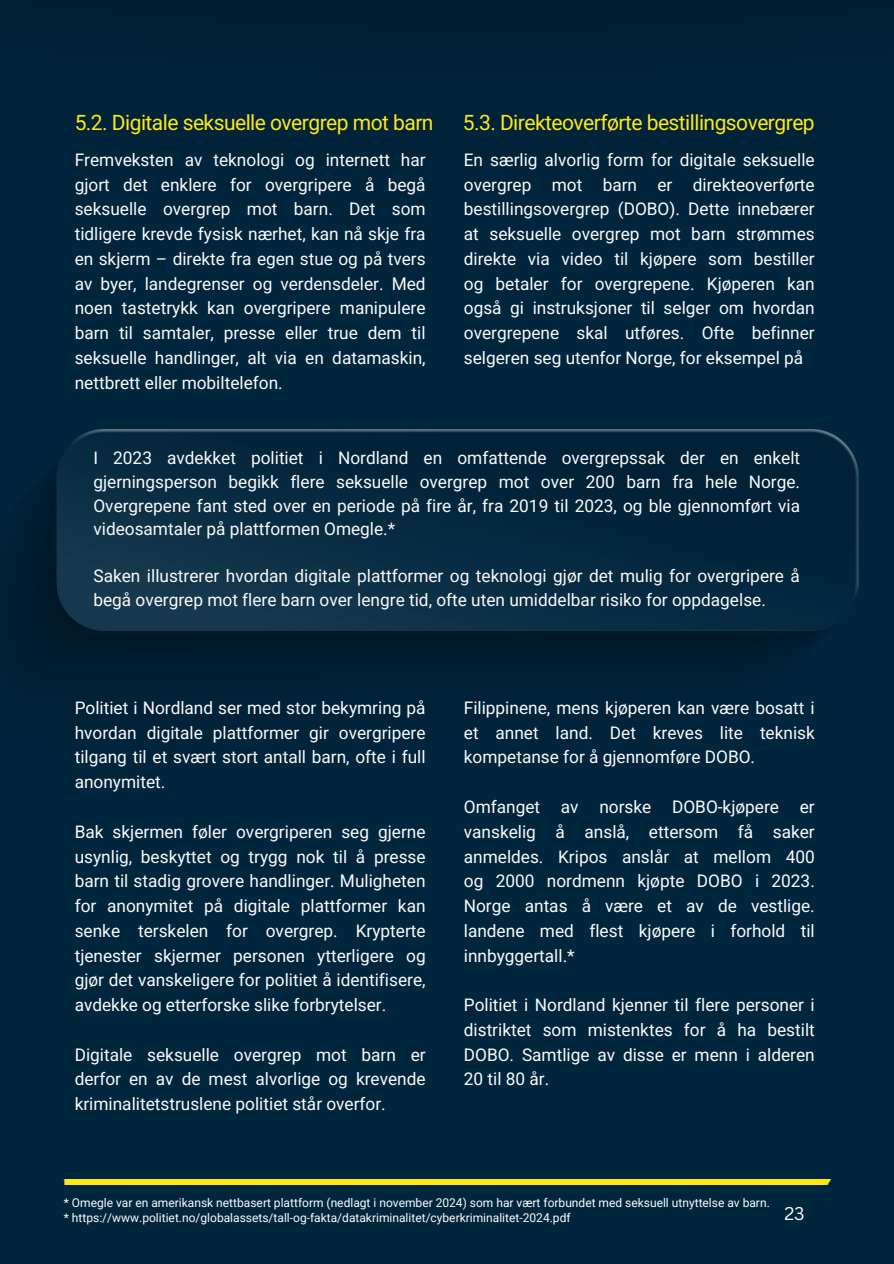
<style>
.page{position:relative;width:894px;height:1264px;background:#fff}
.page>*{position:absolute;margin:0;border:0;box-sizing:border-box;transform-origin:0 0}
.t1{font:21px "Roboto";letter-spacing:-.025em;color:#fee71a}
.t2{font:18px "Canva Sans";color:#fffffe}
.t3{font:17.25px/24.8px "Roboto";color:#fafafa;text-align:justify}
.t4{font:12px "Roboto";color:#fafafa}
</style>
<div class="page">
<div style="left:0;top:0;width:893px;height:1263px;background:#00263e"></div>
<div style="left:64px;top:0;width:829px;height:15px;background:#001e32"></div>
<img style="left:8px;top:430px;width:850px;height:253px">
<div style="left:64px;top:1179px;width:766px;height:5px;background:#fee812"></div>
<h1 class="t1" style="left:75px;top:110px;width:360px">5.2. Digitale seksuelle overgrep mot barn</h1>
<p class="t3" style="left:75px;top:148px;width:352px">Fremveksten av teknologi og internett har gjort det enklere for overgripere å begå seksuelle overgrep mot barn. Det som tidligere krevde fysisk nærhet, kan nå skje fra en skjerm – direkte fra egen stue og på tvers av byer, landegrenser og verdensdeler. Med noen tastetrykk kan overgripere manipulere barn til samtaler, presse eller true dem til seksuelle handlinger, alt via en datamaskin, nettbrett eller mobiltelefon.</p>
<h2 class="t1" style="left:462px;top:110px;width:353px">5.3. Direkteoverførte bestillingsovergrep</h2>
<h2 class="t3" style="left:463px;top:148px;width:352px">En særlig alvorlig form for digitale seksuelle overgrep mot barn er direkteoverførte bestillingsovergrep (DOBO). Dette innebærer at seksuelle overgrep mot barn strømmes direkte via video til kjøpere som bestiller og betaler for overgrepene. Kjøperen kan også gi instruksjoner til selger om hvordan overgrepene skal utføres. Ofte befinner selgeren seg utenfor Norge, for eksempel på</h2>
<h2 class="t3" style="left:93px;top:446px;width:708px;line-height:23.7px">I 2023 avdekket politiet i Nordland en omfattende overgrepssak der en enkelt gjerningsperson begikk flere seksuelle overgrep mot over 200 barn fra hele Norge.<br>Overgrepene fant sted over en periode på fire år, fra 2019 til 2023, og ble gjennomført via videosamtaler på plattformen Omegle.*</h2>
<p class="t3" style="left:93px;top:564px;width:707px;line-height:23.7px">Saken illustrerer hvordan digitale plattformer og teknologi gjør det mulig for overgripere å begå overgrep mot flere barn over lengre tid, ofte uten umiddelbar risiko for oppdagelse.</p>
<h2 class="t3" style="left:75px;top:695px;width:352px">Politiet i Nordland ser med stor bekymring på hvordan digitale plattformer gir overgripere tilgang til et svært stort antall barn, ofte i full anonymitet.</h2>
<h2 class="t3" style="left:75px;top:819px;width:352px">Bak skjermen føler overgriperen seg gjerne usynlig, beskyttet og trygg nok til å presse barn til stadig grovere handlinger. Muligheten for anonymitet på digitale plattformer kan senke terskelen for overgrep. Krypterte tjenester skjermer personen ytterligere og gjør det vanskeligere for politiet å identifisere, avdekke og etterforske slike forbrytelser.</h2>
<p class="t3" style="left:75px;top:1042px;width:352px">Digitale seksuelle overgrep mot barn er derfor en av de mest alvorlige og krevende kriminalitetstruslene politiet står overfor.</p>
<h2 class="t3" style="left:463px;top:695px;width:352px">Filippinene, mens kjøperen kan være bosatt i et annet land. Det kreves lite teknisk kompetanse for å gjennomføre DOBO.</h2>
<h2 class="t3" style="left:463px;top:794px;width:352px">Omfanget av norske DOBO-kjøpere er vanskelig å anslå, ettersom få saker anmeldes. Kripos anslår at mellom 400 og 2000 nordmenn kjøpte DOBO i 2023.<br>Norge antas å være et av de vestlige. landene med flest kjøpere i forhold til innbyggertall.*</h2>
<h2 class="t3" style="left:463px;top:992px;width:352px">Politiet i Nordland kjenner til flere personer i distriktet som mistenktes for å ha bestilt DOBO. Samtlige av disse er menn i alderen 20 til 80 år.</h2>
<p class="t4" style="left:64px;top:1195px;width:707px">* Omegle var en amerikansk nettbasert plattform (nedlagt i november 2024) som har vært forbundet med seksuell utnyttelse av barn.</p>
<h1 class="t4" style="left:64px;top:1210px;width:508px">* https://www.politiet.no/globalassets/tall-og-fakta/datakriminalitet/cyberkriminalitet-2024.pdf</h1>
<p class="t2" style="left:784px;top:1200px;width:22px">23</p>
</div>
